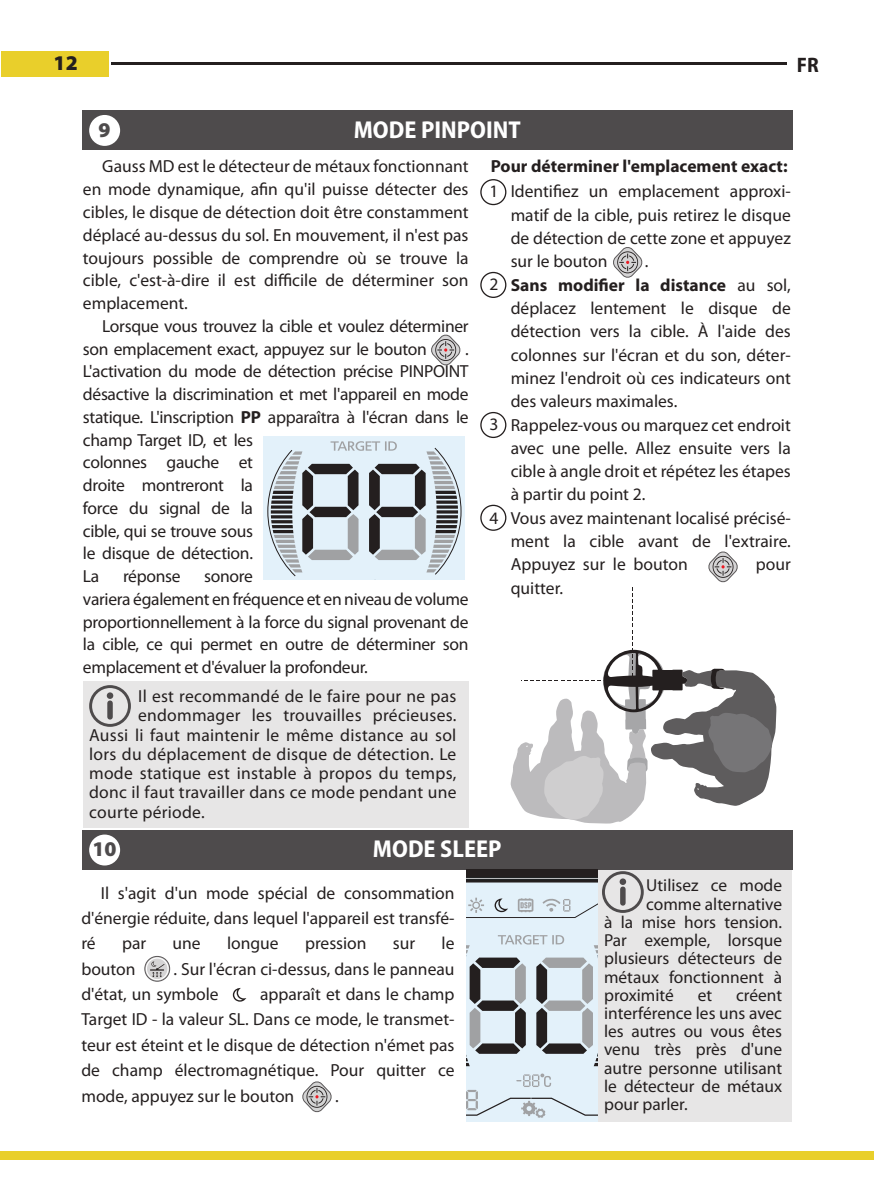
<style>
.page{position:relative;width:874px;height:1201px;background:#fff}
.page>*{position:absolute;margin:0;border:0;box-sizing:border-box;transform-origin:0 0}
.t1{font:700 semi-condensed 24.5px "Myriad Pro";color:#fff}
.t2{font:900 21px "Myriad Pro";color:#4e4b4c}
.t3{font:900 21px "Myriad Pro";color:#241f1f}
.t4{font:700 semi-condensed 21px "Myriad Pro";color:#241f1f}
.t5{font:17.5px/22.8px "Myriad Pro";color:#241f1f}
.t6{font:700 17.5px "Myriad Pro";color:#241f1f}
.t7{font:17.32px/18.2px "Myriad Pro";color:#241f1f;text-align:justify}
.s1{font-weight:700}
</style>
<div class="page">
<div style="left:0;top:1151px;width:873px;height:8px;background:#e9cf2b"></div>
<hr style="left:111px;top:63px;width:675px;height:2px;background:#241f1f">
<div style="left:1px;top:51px;width:108px;height:26px;background:#e9cf2b"></div>
<div style="left:82px;top:111px;width:709px;height:39px;background:#4e4b4c"></div>
<div style="left:89px;top:115px;width:31px;height:31px;background:#fff;border-radius:50%"></div>
<svg style="left:431px;top:334px;width:30px;height:32px"></svg>
<div style="left:83px;top:681px;width:385px;height:147px;background:#e7e6e6"></div>
<svg style="left:89px;top:685px;width:42px;height:42px"></svg>
<svg style="left:613px;top:247px;width:30px;height:31px"></svg>
<svg style="left:510px;top:551px;width:266px;height:272px"></svg>
<div style="left:82px;top:830px;width:709px;height:40px;background:#4e4b4c"></div>
<div style="left:89px;top:834px;width:31px;height:31px;background:#fff;border-radius:50%"></div>
<svg style="left:302px;top:1081px;width:30px;height:32px"></svg>
<svg style="left:145px;top:956px;width:24px;height:25px"></svg>
<div style="left:144px;top:956px;width:26px;height:25px;border:1px solid #5a5758;border-radius:50%"></div>
<div style="left:596px;top:870px;width:195px;height:251px;background:#e7e6e6"></div>
<div style="left:480px;top:179px;width:26px;height:26px;border:1px solid #241f1f;border-radius:50%"></div>
<div style="left:480px;top:272px;width:26px;height:26px;border:1px solid #241f1f;border-radius:50%"></div>
<div style="left:480px;top:412px;width:26px;height:26px;border:1px solid #241f1f;border-radius:50%"></div>
<div style="left:480px;top:505px;width:26px;height:26px;border:1px solid #241f1f;border-radius:50%"></div>
<svg style="left:466px;top:870px;width:177px;height:251px"></svg>
<svg style="left:263px;top:436px;width:201px;height:144px;background:#b7c0c7"></svg>
<svg style="left:233px;top:987px;width:13px;height:14px"></svg>
<p class="t3" style="left:54px;top:51px;width:26px">12</p>
<p class="t4" style="left:796px;top:53px;width:23px">FR</p>
<p class="t2" style="left:99px;top:118px;width:14px">9</p>
<h1 class="t1" style="left:353px;top:116px;width:168px">MODE PINPOINT</h1>
<p class="t5" style="left:83px;top:155px;width:387px;text-align:justify;text-indent:19px">Gauss MD est le détecteur de métaux fonctionnant en mode dynamique, afin qu'il puisse détecter des cibles, le disque de détection doit être constamment déplacé au-dessus du sol. En mouvement, il n'est pas toujours possible de comprendre où se trouve la cible, c'est-à-dire il est difficile de déterminer son emplacement.</p>
<p class="t5" style="left:83px;top:314px;width:387px;text-indent:19px">Lorsque vous trouvez la cible et voulez déterminer son emplacement exact, appuyez sur le bouton</p>
<p class="t6" style="left:490px;top:157px;width:298px">Pour déterminer l'emplacement exact:</p>
<p class="t5" style="left:510px;top:179px;width:281px;line-height:23.3px;text-align:justify">Identifiez un emplacement approxi&shy;matif de la cible, puis retirez le disque de détection de cette zone et appuyez sur le bouton</p>
<p class="t5" style="left:510px;top:249px;width:281px;line-height:23.3px;text-indent:134px">.<br><span class="s1">Sans modifier la distance</span> au sol, déplacez lentement le disque de détection vers la cible. À l'aide des colonnes sur l'écran et du son, déter&shy;minez l'endroit où ces indicateurs ont des valeurs maximales.<br>Rappelez-vous ou marquez cet endroit avec une pelle. Allez ensuite vers la cible à angle droit et répétez les étapes à partir du point 2.<br>Vous avez maintenant localisé précisé&shy;ment la cible avant de l'extraire.<br>Appuyez sur le bouton</p>
<p class="t5" style="left:489px;top:179px;width:10px">1</p>
<p class="t5" style="left:489px;top:273px;width:10px">2</p>
<p class="t5" style="left:83px;top:337px;width:387px;text-indent:382px">.<br>L'activation du mode de détection précise PINPOINT désactive la discrimination et met l'appareil en mode statique. L'inscription <span class="s1">PP</span> apparaîtra à l'écran dans le champ Target ID, et les<br>colonnes gauche et<br>droite montreront la<br>force du signal de la<br>cible, qui se trouve sous<br>le disque de détection.<br>La</p>
<p class="t5" style="left:489px;top:413px;width:10px">3</p>
<p class="t5" style="left:489px;top:506px;width:10px">4</p>
<p class="t5" style="left:755px;top:553px;width:36px">pour</p>
<p class="t5" style="left:123px;top:564px;width:59px">réponse</p>
<p class="t5" style="left:83px;top:564px;width:387px;text-indent:121px">sonore<br>variera également en fréquence et en niveau de volume proportionnellement à la force du signal provenant de la cible, ce qui permet en outre de déterminer son emplacement et d'évaluer la profondeur.</p>
<p class="t5" style="left:510px;top:576px;width:54px">quitter.</p>
<p class="t5" style="left:138px;top:684px;width:319px">Il est recommandé de le faire pour ne pas</p>
<p class="t5" style="left:138px;top:704px;width:320px">endommager les trouvailles précieuses.</p>
<p class="t5" style="left:89px;top:723px;width:368px">Aussi li faut maintenir le même distance au sol</p>
<p class="t5" style="left:89px;top:742px;width:368px">lors du déplacement de disque de détection. Le</p>
<p class="t5" style="left:89px;top:761px;width:368px">mode statique est instable à propos du temps,</p>
<p class="t5" style="left:89px;top:781px;width:368px">donc il faut travailler dans ce mode pendant une</p>
<p class="t5" style="left:89px;top:800px;width:117px">courte période.</p>
<p class="t2" style="left:93px;top:837px;width:26px">10</p>
<h1 class="t1" style="left:373px;top:835px;width:130px">MODE SLEEP</h1>
<p class="t5" style="left:81px;top:879px;width:374px;line-height:25.4px;text-align:justify;text-indent:19px">Il s'agit d'un mode spécial de consommation d'énergie réduite, dans lequel l'appareil est transfé&shy;ré</p>
<p class="t5" style="left:122px;top:931px;width:26px">par</p>
<p class="t5" style="left:172px;top:931px;width:30px">une</p>
<p class="t5" style="left:227px;top:931px;width:53px">longue</p>
<p class="t5" style="left:305px;top:931px;width:63px">pression</p>
<p class="t5" style="left:393px;top:931px;width:24px">sur</p>
<p class="t5" style="left:441px;top:931px;width:14px">le</p>
<p class="t5" style="left:81px;top:957px;width:56px">bouton</p>
<p class="t5" style="left:81px;top:955px;width:374px;line-height:25.4px;text-indent:92px">. Sur l'écran ci-dessus, dans le panneau d'état, un symbole</p>
<p class="t5" style="left:81px;top:981px;width:374px;line-height:25.4px;text-align:justify;text-indent:178px">apparaît et dans le champ Target ID - la valeur SL. Dans ce mode, le transmet&shy;teur est éteint et le disque de détection n'émet pas de champ électromagnétique. Pour quitter ce mode, appuyez sur le bouton</p>
<p class="t5" style="left:335px;top:1084px;width:5px">.</p>
<p class="t7" style="left:646px;top:876px;width:137px">Utilisez ce mode</p>
<p class="t7" style="left:646px;top:894px;width:137px">comme alternative</p>
<p class="t7" style="left:603px;top:912px;width:179px">à la mise hors tension.</p>
<p class="t7" style="left:603px;top:931px;width:179px">Par exemple, lorsque</p>
<p class="t7" style="left:603px;top:949px;width:179px">plusieurs détecteurs de</p>
<p class="t7" style="left:603px;top:967px;width:179px">métaux fonctionnent à</p>
<p class="t7" style="left:603px;top:985px;width:71px">proximité</p>
<p class="t7" style="left:697px;top:985px;width:16px">et</p>
<p class="t7" style="left:603px;top:985px;width:179px;text-indent:132px">créent interférence les uns avec les autres ou vous êtes venu très près d'une autre personne utilisant le détecteur de métaux pour parler.</p>
</div>
